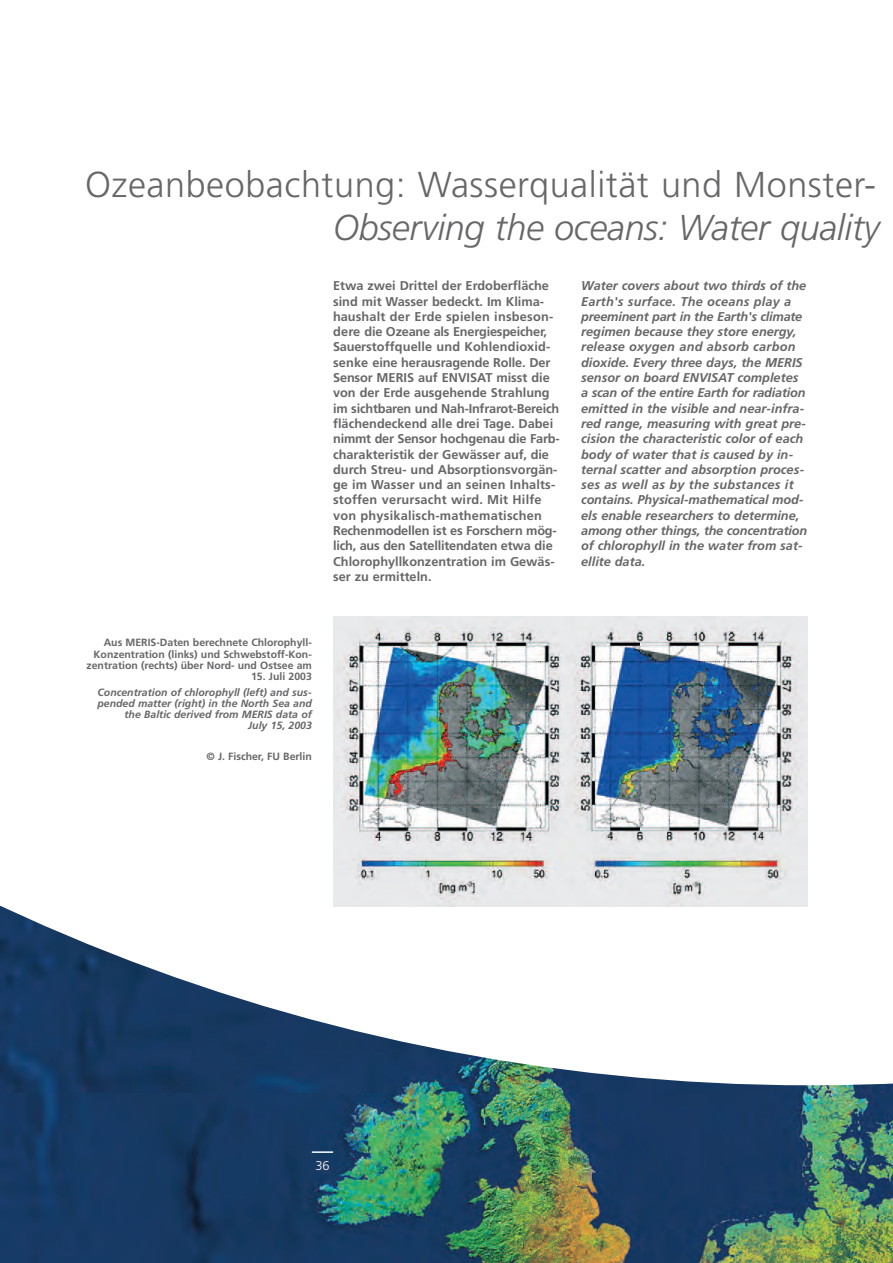
<style>
.page{position:relative;width:893px;height:1263px;background:#fff}
.page>*{position:absolute;margin:0;border:0;box-sizing:border-box;transform-origin:0 0}
.t1{font:300 36px "Frutiger";letter-spacing:.015em;color:#67676a}
.t2{font:italic 300 36px "Frutiger";letter-spacing:-.01em;color:#67676a}
.t3{font:700 12.75px/15.3px "Frutiger";color:#67676a}
.t4{font:italic 700 12.75px/15.3px "Frutiger";color:#67676a}
.t5{font:300 12.75px "Frutiger";color:#fff}
.t6{font:700 10.5px/11.2px "Frutiger";color:#67676a;text-align:right}
.t7{font:italic 700 10.5px/11.2px "Frutiger";color:#67676a;text-align:right}
</style>
<div class="page">
<img style="left:0;top:1085px;width:893px;height:178px">
<svg style="left:0;top:616px;width:893px;height:469px"></svg>
<hr style="left:312px;top:1151px;width:21px;height:2px;background:#fff">
<img style="left:333px;top:617px;width:475px;height:289px">
<h1 class="t1" style="left:85px;top:170px;width:792px">Ozeanbeobachtung: Wasserqualität und Monster-</h1>
<h1 class="t2" style="left:333px;top:213px;width:548px">Observing the oceans: Water quality</h1>
<p class="t3" style="left:333px;top:279px;width:228px">Etwa zwei Drittel der Erdoberfläche sind mit Wasser bedeckt. Im Klima&shy;haushalt der Erde spielen insbeson&shy;dere die Ozeane als Energiespeicher, Sauerstoffquelle und Kohlendioxid&shy;senke eine herausragende Rolle. Der Sensor MERIS auf ENVISAT misst die von der Erde ausgehende Strahlung im sichtbaren und Nah-Infrarot-Bereich flächendeckend alle drei Tage. Dabei nimmt der Sensor hochgenau die Farb&shy;charakteristik der Gewässer auf, die durch Streu- und Absorptionsvorgän&shy;ge im Wasser und an seinen Inhalts&shy;stoffen verursacht wird. Mit Hilfe von physikalisch-mathematischen Rechenmodellen ist es Forschern mög&shy;lich, aus den Satellitendaten etwa die Chlorophyllkonzentration im Gewäs&shy;ser zu ermitteln.</p>
<p class="t4" style="left:581px;top:279px;width:227px">Water covers about two thirds of the Earth's surface. The oceans play a preeminent part in the Earth's climate regimen because they store energy, release oxygen and absorb carbon dioxide. Every three days, the MERIS sensor on board ENVISAT completes a scan of the entire Earth for radiation emitted in the visible and near-infra&shy;red range, measuring with great pre&shy;cision the characteristic color of each body of water that is caused by in&shy;ternal scatter and absorption proces&shy;ses as well as by the substances it contains. Physical-mathematical mod&shy;els enable researchers to determine, among other things, the concentration of chlorophyll in the water from sat&shy;ellite data.</p>
<p class="t6" style="left:86px;top:638px;width:227px">Aus MERIS-Daten berechnete Chlorophyll-<br>Konzentration (links) und Schwebstoff-Kon&shy;zentration (rechts) über Nord- und Ostsee am</p>
<p class="t6" style="left:251px;top:672px;width:62px">15. Juli 2003</p>
<p class="t7" style="left:97px;top:687px;width:216px">Concentration of chlorophyll (left) and sus&shy;pended matter (right) in the North Sea and the Baltic derived from MERIS data of<br>July 15, 2003</p>
<p class="t6" style="left:206px;top:752px;width:107px">© J. Fischer, FU Berlin</p>
<p class="t5" style="left:315px;top:1161px;width:16px">36</p>
</div>
